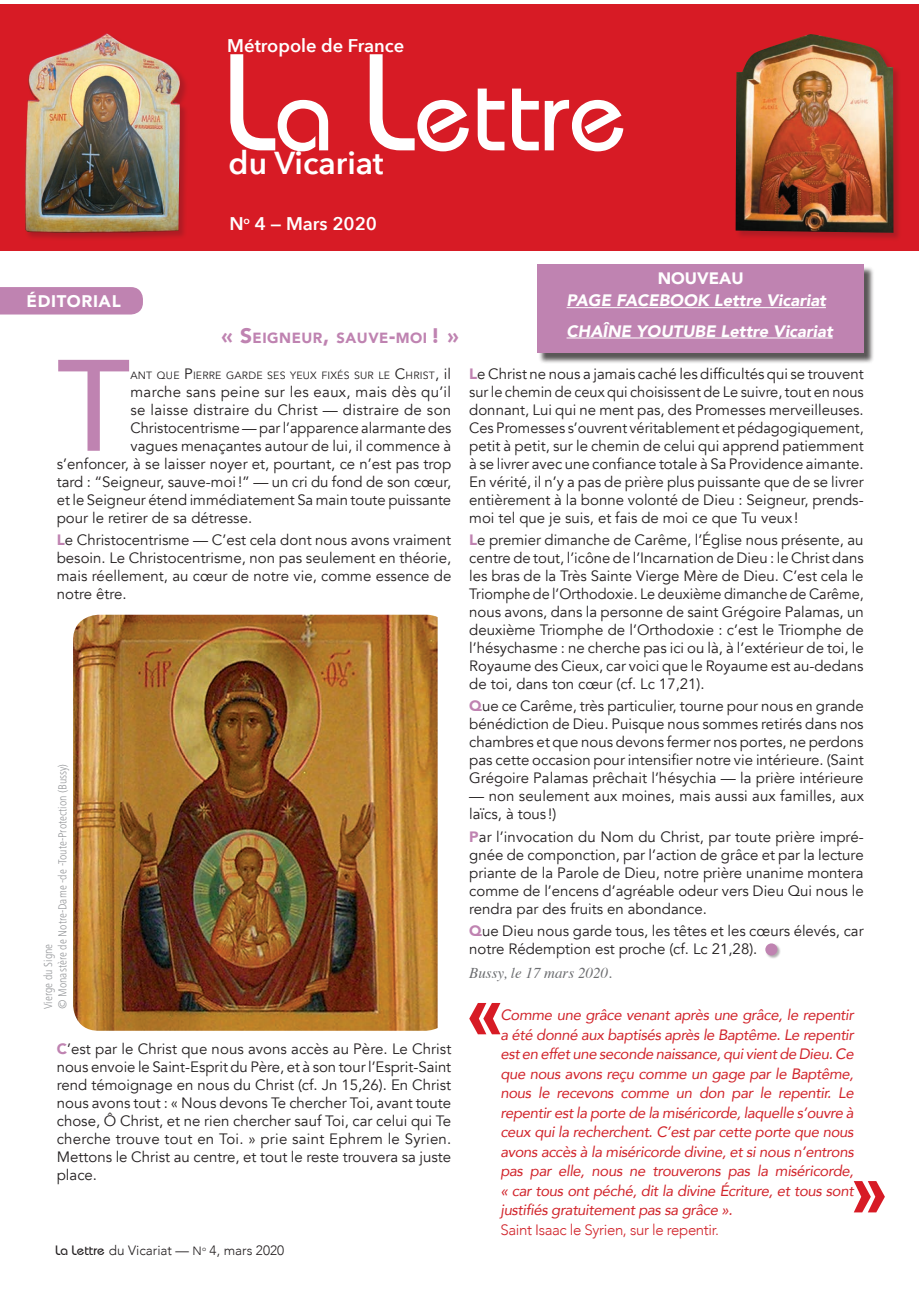
<style>
.page{position:relative;width:919px;height:1289px;background:#fff}
.page>*{position:absolute;margin:0;border:0;box-sizing:border-box;transform-origin:0 0}
.t1{font:500 137.25px "Bauhaus";color:#fff}
.t2{font:500 128.4px "Avenir";color:#bf83b1}
.t3{font:500 102.9px "Bauhaus";color:#fff}
.t4{font:600 31.65px "Avenir Next";color:#fff}
.t5{font:600 18.3px "Avenir Next";color:#fff}
.t6{font:900 16.8px "Avenir";letter-spacing:.035em;color:#fff}
.t7{font:italic 900 16.5px "Avenir";color:#fff}
.t8{font:900 16.5px "Avenir";color:#fff}
.t9{font:15px/18px "Avenir";color:#231f20;text-align:justify}
.t10{font:italic 15px/19.5px "Avenir";letter-spacing:-.025em;color:#d1232a;text-align:justify}
.t11{font:15px "Avenir";letter-spacing:.02em;color:#231f20}
.t12{font:300 15px "Avenir";letter-spacing:-.025em;color:#d1232a}
.t13{font:italic 15px "Times";color:#6c6d70}
.t14{font:900 14.7px "Avenir";letter-spacing:.035em;color:#bf83b1}
.t15{font:300 13.5px "Avenir";color:#231f20}
.t16{font:300 condensed 12px/14.4px "Frutiger Next LT";color:#939598}
.t17{font:10.5px "Avenir";letter-spacing:.02em;color:#231f20}
.s1{font-size:137.25px}
.s2{font-size:21px}
.s3{font-size:15px}
.s4{font-weight:900;color:#bf83b1}
.s5{font-family:"Bauhaus";font-weight:500}
.s6{font-size:12px}
</style>
<div class="page">
<div style="left:0;top:5px;width:918px;height:246px;background:#d71b25"></div>
<div style="left:25px;top:33px;width:164px;height:208px;background:#231f20;opacity:.22"></div>
<img style="left:25px;top:33px;width:156px;height:200px">
<div style="left:735px;top:34px;width:167px;height:207px;background:#231f20;opacity:.22"></div>
<img style="left:735px;top:34px;width:158px;height:199px">
<div style="left:765px;top:943px;width:16px;height:16px;background:#231f20;opacity:.35"></div>
<div style="left:765px;top:943px;width:12px;height:12px;background:#bf83b1;border-radius:50%"></div>
<img style="left:73px;top:614px;width:364px;height:416px">
<div style="left:0;top:287px;width:143px;height:27px;background:#bf83b1"></div>
<svg style="left:469px;top:1003px;width:31px;height:31px"></svg>
<svg style="left:853px;top:1181px;width:31px;height:31px"></svg>
<div style="left:538px;top:266px;width:336px;height:98px;background:#231f20;opacity:.75"></div>
<div style="left:537px;top:265px;width:327px;height:88px;background:#bf83b1"></div>
<hr style="left:566px;top:337px;width:266px;height:1px;background:#fff">
<hr style="left:566px;top:307px;width:259px;height:1px;background:#fff">
<p class="t5" style="left:227px;top:30px;width:178px">Métropole de France</p>
<h1 class="t1" style="left:221px;top:21px;width:55px">L</h1>
<h3 class="t4" style="left:228px;top:136px;width:157px">du Vicariat</h3>
<h3 class="t3" style="left:275px;top:54px;width:352px">a <span class="s1">L</span>ettre</h3>
<p class="t5" style="left:229px;top:208px;width:149px">N<sup>o</sup> 4 — Mars 2020</p>
<p class="t6" style="left:27px;top:287px;width:96px">ÉDITORIAL</p>
<p class="t14" style="left:221px;top:325px;width:239px"><span class="s2">« S</span>EIGNEUR<span class="s2">,</span> SAUVE<span class="s2">-</span>MOI <span class="s2">! »</span></p>
<h2 class="t2" style="left:57px;top:295px;width:75px">T</h2>
<p class="t17" style="left:130px;top:369px;width:322px">ANT QUE <span class="s3">P</span>IERRE GARDE SES YEUX FIXÉS SUR LE <span class="s3">C</span>HRIST<span class="s3">,</span> <span class="s3">il</span></p>
<p class="t11" style="left:130px;top:382px;width:322px">marche sans peine sur les eaux, mais dès qu’il</p>
<p class="t11" style="left:130px;top:400px;width:322px">se laisse distraire du Christ — distraire de son</p>
<p class="t9" style="left:130px;top:419px;width:322px">Christocentrisme — par l’apparence alarmante des</p>
<p class="t9" style="left:130px;top:437px;width:322px">vagues menaçantes autour de lui, il commence à</p>
<p class="t9" style="left:57px;top:455px;width:396px">s’enfoncer, à se laisser noyer et, pourtant, ce n’est pas trop</p>
<p class="t9" style="left:57px;top:473px;width:396px">tard : “Seigneur, sauve-moi!” — un cri du fond de son cœur,</p>
<p class="t9" style="left:57px;top:491px;width:396px">et le Seigneur étend immédiatement Sa main toute puissante</p>
<p class="t9" style="left:57px;top:509px;width:197px">pour le retirer de sa détresse.</p>
<p class="t9" style="left:57px;top:531px;width:396px"><span class="s4">L</span>e Christocentrisme — C’est cela dont nous avons vraiment besoin. Le Christocentrisme, non pas seulement en théorie, mais réellement, au cœur de notre vie, comme essence de notre être.</p>
<p class="t16" style="left:41px;top:1009px;width:247px;rotate:-90deg">Vierge du Signe<br>© Monastère de Notre-Dame -de -Toute-Protection (Bussy)</p>
<p class="t9" style="left:57px;top:1039px;width:396px"><span class="s4">C</span>’est par le Christ que nous avons accès au Père. Le Christ nous envoie le Saint-Esprit du Père, et à son tour l’Esprit‑Saint rend témoignage en nous du Christ (cf. Jn 15,26). En Christ nous avons tout : « Nous devons Te chercher Toi, avant toute chose, Ô Christ, et ne rien chercher sauf Toi, car celui qui Te cherche trouve tout en Toi. » prie saint Ephrem le Syrien.<br>Mettons le Christ au centre, et tout le reste trouvera sa juste place.</p>
<p class="t15" style="left:55px;top:1242px;width:230px"><span class="s5">La Lettre</span> du Vicariat — <span class="s6">N</span><sup>o</sup> 4, mars 2020</p>
<p class="t8" style="left:657px;top:264px;width:87px">NOUVEAU</p>
<p class="t7" style="left:566px;top:287px;width:261px">PAGE FACEBOOK Lettre Vicariat</p>
<p class="t7" style="left:566px;top:317px;width:267px">CHAÎNE YOUTUBE Lettre Vicariat</p>
<p class="t9" style="left:469px;top:365px;width:396px"><span class="s4">L</span>e Christ ne nous a jamais caché les difficultés qui se trouvent sur le chemin de ceux qui choisissent de Le suivre, tout en nous donnant, Lui qui ne ment pas, des Promesses merveilleuses.<br>Ces Promesses s’ouvrent véritablement et pédagogiquement, petit à petit, sur le chemin de celui qui apprend patiemment à se livrer avec une confiance totale à Sa Providence aimante.<br>En vérité, il n’y a pas de prière plus puissante que de se livrer entièrement à la bonne volonté de Dieu : Seigneur, prends&shy;moi tel que je suis, et fais de moi ce que Tu veux !</p>
<p class="t9" style="left:469px;top:531px;width:396px"><span class="s4">L</span>e premier dimanche de Carême, l’Église nous présente, au centre de tout, l’icône de l’Incarnation de Dieu : le Christ dans les bras de la Très Sainte Vierge Mère de Dieu. C’est cela le Triomphe de l’Orthodoxie. Le deuxième dimanche de Carême, nous avons, dans la personne de saint Grégoire Palamas, un deuxième Triomphe de l’Orthodoxie : c’est le Triomphe de l’hésychasme : ne cherche pas ici ou là, à l’extérieur de toi, le Royaume des Cieux, car voici que le Royaume est au-dedans de toi, dans ton cœur (cf. Lc 17,21).</p>
<p class="t9" style="left:469px;top:697px;width:396px"><span class="s4">Q</span>ue ce Carême, très particulier, tourne pour nous en grande bénédiction de Dieu. Puisque nous sommes retirés dans nos chambres et que nous devons fermer nos portes, ne perdons pas cette occasion pour intensifier notre vie intérieure. (Saint Grégoire Palamas prêchait l’hésychia — la prière intérieure</p>
<p class="t9" style="left:469px;top:787px;width:396px">— non seulement aux moines, mais aussi aux familles, aux laïcs, à tous !)</p>
<p class="t9" style="left:469px;top:827px;width:396px"><span class="s4">P</span>ar l’invocation du Nom du Christ, par toute prière impré&shy;gnée de componction, par l’action de grâce et par la lecture priante de la Parole de Dieu, notre prière unanime montera comme de l’encens d’agréable odeur vers Dieu Qui nous le rendra par des fruits en abondance.</p>
<p class="t9" style="left:469px;top:922px;width:396px"><span class="s4">Q</span>ue Dieu nous garde tous, les têtes et les cœurs élevés, car notre Rédemption est proche (cf. Lc 21,28).</p>
<p class="t13" style="left:469px;top:959px;width:144px">Bussy, le 17 mars 2020.</p>
<p class="t10" style="left:500px;top:1005px;width:355px">Comme une grâce venant après une grâce, le repentir a été donné aux baptisés après le Baptême. Le repentir est en effet une seconde naissance, qui vient de Dieu. Ce que nous avons reçu comme un gage par le Baptême, nous le recevons comme un don par le repentir. Le repentir est la porte de la miséricorde, laquelle s’ouvre à ceux qui la recherchent. C’est par cette porte que nous avons accès à la miséricorde divine, et si nous n’entrons pas par elle, nous ne trouverons pas la miséricorde, « car tous ont péché, dit la divine Écriture, et tous sont justifiés gratuitement pas sa grâce ».</p>
<p class="t12" style="left:500px;top:1220px;width:220px">Saint Isaac le Syrien, sur le repentir.</p>
</div>
